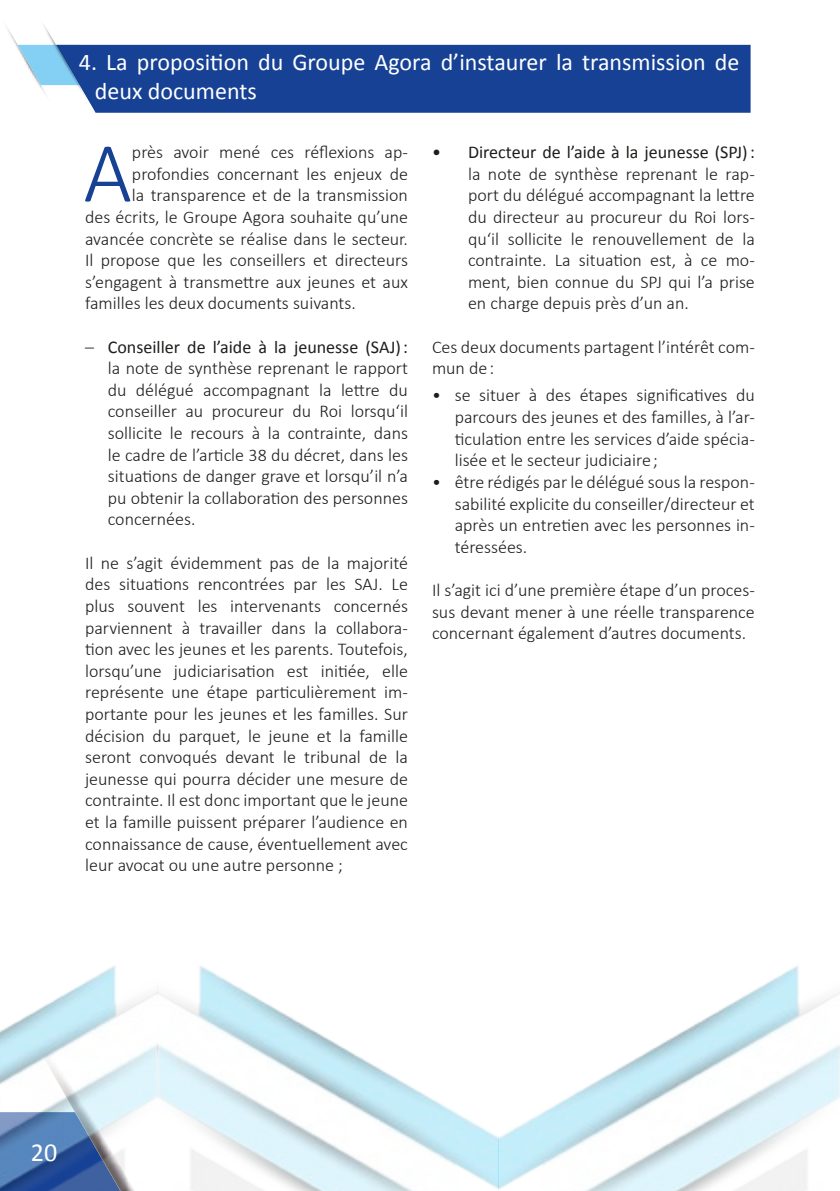
<style>
.page{position:relative;width:840px;height:1191px;background:#fff}
.page>*{position:absolute;margin:0;border:0;box-sizing:border-box;transform-origin:0 0}
.t1{font:300 86px "Calibri";color:#164194}
.t2{font:26px "Calibri";color:#fff}
.t3{font:24px/28.8px "Calibri";color:#fff}
.t4{font:300 18px/21.6px "Calibri";color:#1d1d1b;text-align:justify}
.s1{font-weight:400}
</style>
<div class="page">
<img style="left:0;top:966px;width:839px;height:225px">
<div style="left:93px;top:45px;width:657px;height:68px;background:#164194"></div>
<svg style="left:6px;top:26px;width:32px;height:57px"></svg>
<img style="left:38px;top:25px;width:55px;height:83px">
<img style="left:52px;top:45px;width:27px;height:40px">
<p class="t3" style="left:95px;top:47px;width:645px;text-indent:-16px">4. La proposition du Groupe Agora d’instaurer la transmission de deux documents</p>
<p class="t1" style="left:83px;top:119px;width:50px">A</p>
<p class="t4" style="left:132px;top:140px;width:277px">près avoir mené ces réflexions ap-</p>
<p class="t4" style="left:132px;top:162px;width:277px">profondies concernant les enjeux de</p>
<p class="t4" style="left:132px;top:184px;width:277px">la transparence et de la transmission</p>
<p class="t4" style="left:85px;top:205px;width:324px">des écrits, le Groupe Agora souhaite qu’une</p>
<p class="t4" style="left:85px;top:227px;width:324px">avancée concrète se réalise dans le secteur.</p>
<p class="t4" style="left:85px;top:248px;width:324px">Il propose que les conseillers et directeurs</p>
<p class="t4" style="left:85px;top:270px;width:324px">s’engagent à transmettre aux jeunes et aux</p>
<p class="t4" style="left:85px;top:292px;width:272px">familles les deux documents suivants.</p>
<p class="t4" style="left:108px;top:335px;width:301px;text-indent:-23px">– <span class="s1">Conseiller de l’aide à la jeunesse (SAJ): </span>la note de synthèse reprenant le rapport du délégué accompagnant la lettre du conseiller au procureur du Roi lorsqu‘il sollicite le recours à la contrainte, dans le cadre de l’article 38 du décret, dans les situations de danger grave et lorsqu’il n’a pu obtenir la collaboration des personnes concernées.</p>
<p class="t4" style="left:85px;top:551px;width:324px">Il ne s’agit évidemment pas de la majorité des situations rencontrées par les SAJ. Le plus souvent les intervenants concernés parviennent à travailler dans la collabora&shy;tion avec les jeunes et les parents. Toutefois, lorsqu’une judiciarisation est initiée, elle représente une étape particulièrement im&shy;portante pour les jeunes et les familles. Sur décision du parquet, le jeune et la famille seront convoqués devant le tribunal de la jeunesse qui pourra décider une mesure de contrainte. Il est donc important que le jeune et la famille puissent préparer l’audience en connaissance de cause, éventuellement avec leur avocat ou une autre personne ;</p>
<p class="t4" style="left:468px;top:140px;width:288px;text-indent:-36px"><span class="s1">• Directeur de l’aide à la jeunesse (SPJ): </span>la note de synthèse reprenant le rap&shy;port du délégué accompagnant la lettre du directeur au procureur du Roi lors&shy;qu‘il sollicite le renouvellement de la contrainte. La situation est, à ce mo&shy;ment, bien connue du SPJ qui l’a prise en charge depuis près d’un an.</p>
<p class="t4" style="left:432px;top:335px;width:324px">Ces deux documents partagent l’intérêt com&shy;mun de :</p>
<p class="t4" style="left:454px;top:384px;width:301px;text-indent:-23px">• se situer à des étapes significatives du parcours des jeunes et des familles, à l’ar&shy;ticulation entre les services d’aide spécia&shy;lisée et le secteur judiciaire ;</p>
<p class="t4" style="left:454px;top:470px;width:301px;text-indent:-23px">• être rédigés par le délégué sous la respon&shy;sabilité explicite du conseiller/directeur et après un entretien avec les personnes in&shy;téressées.</p>
<p class="t4" style="left:432px;top:578px;width:324px">Il s’agit ici d’une première étape d’un proces&shy;sus devant mener à une réelle transparence concernant également d’autres documents.</p>
<h2 class="t2" style="left:31px;top:1136px;width:28px">20</h2>
</div>
